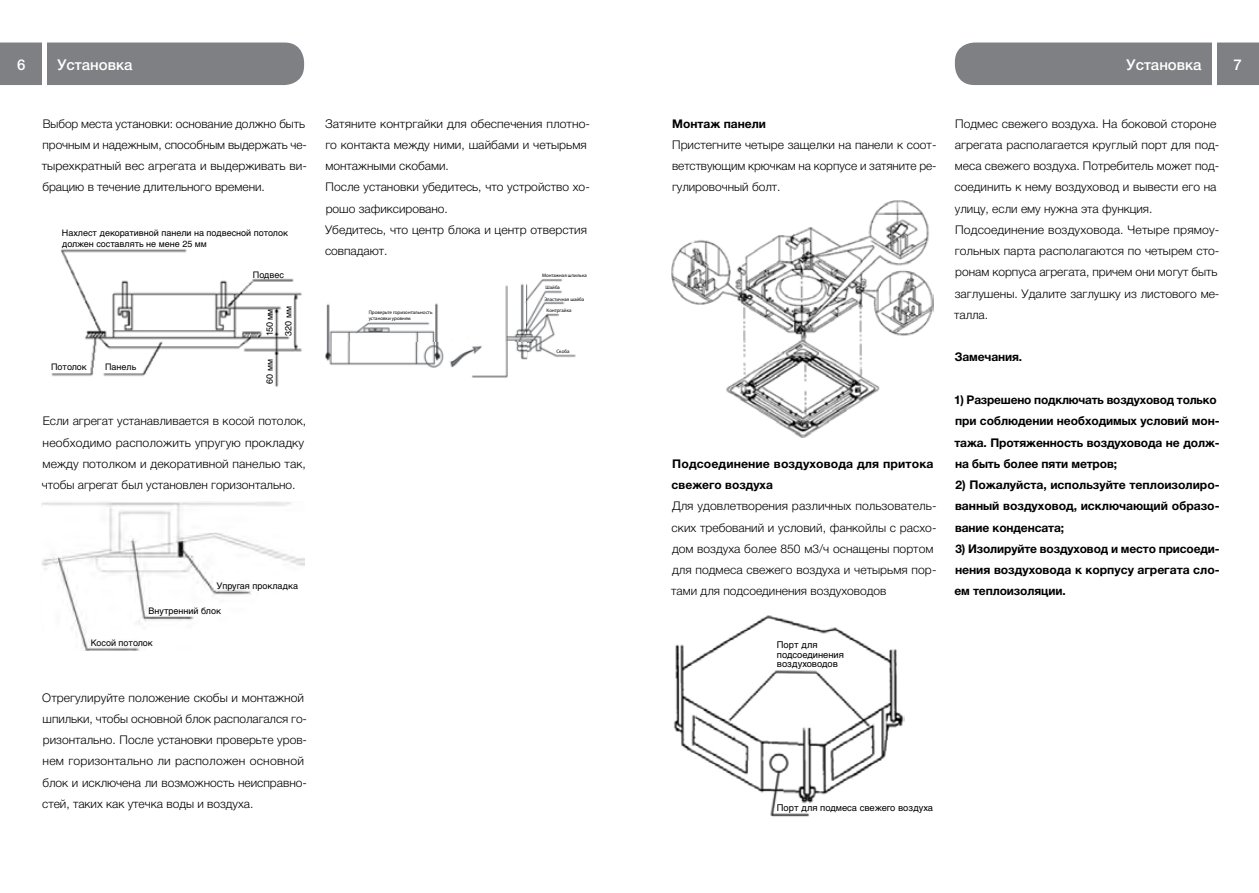
<style>
.page{position:relative;width:1259px;height:893px;background:#fff}
.page>*{position:absolute;margin:0;border:0;box-sizing:border-box;transform-origin:0 0}
.t1{font:500 15px "Helvetica Neue LTCYR";color:#fff}
.t2{font:300 12px/21.3px "Helvetica Neue LTCYR";color:#000}
.t3{font:700 12px/21.3px "Helvetica Neue LTCYR";letter-spacing:-.01em;color:#000;text-align:justify}
.t4{font:700 12px/21.3px "Helvetica Neue LTCYR";letter-spacing:.01em;color:#000}
.t5{font:9.3px/9.3px "Helvetica LTCYR";color:#000}
.t6{font:9px/10.8px "Helvetica LTCYR";color:#000}
.t7{font:9px/18.8px "Helvetica LTCYR";letter-spacing:-.025em;color:#000}
.t8{font:4.95px/6px "Myriad Pro";color:#000}
</style>
<div class="page">
<div style="left:0;top:43px;width:304px;height:42px;background:#7e8083"></div>
<hr style="left:43px;top:21px;width:4px;height:85px;background:#fff">
<div style="left:955px;top:43px;width:304px;height:42px;background:#7e8083"></div>
<hr style="left:1212px;top:21px;width:4px;height:85px;background:#fff">
<img style="left:671px;top:200px;width:262px;height:238px">
<img style="left:51px;top:249px;width:251px;height:138px">
<img style="left:41px;top:502px;width:263px;height:148px">
<img style="left:325px;top:279px;width:251px;height:99px">
<img style="left:673px;top:615px;width:231px;height:202px">
<p class="t1" style="left:17px;top:56px;width:10px">6</p>
<p class="t1" style="left:57px;top:56px;width:77px">Установка</p>
<p class="t1" style="left:1126px;top:56px;width:77px">Установка</p>
<p class="t1" style="left:1233px;top:56px;width:10px">7</p>
<p class="t2" style="left:42px;top:113px;width:267px">Выбор места установки: основание должно быть прочным и надежным, способным выдержать че&shy;тырехкратный вес агрегата и выдерживать ви&shy;брацию в течение длительного времени.</p>
<p class="t6" style="left:62px;top:227px;width:228px">Нахлест декоративной панели на подвесной потолок должен составлять не мене 25 мм</p>
<p class="t6" style="left:253px;top:269px;width:33px">Подвес</p>
<p class="t6" style="left:51px;top:362px;width:37px">Потолок</p>
<p class="t6" style="left:105px;top:362px;width:33px">Панель</p>
<p class="t7" style="left:260px;top:336px;width:31px;rotate:-90deg">150 мм<br>320 мм</p>
<p class="t6" style="left:264px;top:384px;width:26px;rotate:-90deg">60 мм</p>
<p class="t2" style="left:42px;top:410px;width:266px">Если агрегат устанавливается в косой потолок, необходимо расположить упругую прокладку между потолком и декоративной панелью так, чтобы агрегат был установлен горизонтально.</p>
<p class="t2" style="left:325px;top:113px;width:266px">Затяните контргайки для обеспечения плотно&shy;го контакта между ними, шайбами и четырьмя монтажными скобами.<br>После установки убедитесь, что устройство хо&shy;рошо зафиксировано.<br>Убедитесь, что центр блока и центр отверстия совпадают.</p>
<p class="t8" style="left:369px;top:309px;width:65px">Проверьте горизонтальность установки уровнем</p>
<p class="t8" style="left:542px;top:273px;width:46px">Монтажная шпилька</p>
<p class="t8" style="left:545px;top:284px;width:16px">Шайба</p>
<p class="t8" style="left:544px;top:296px;width:41px">Эластичная шайба</p>
<p class="t8" style="left:546px;top:308px;width:26px">Контргайка</p>
<p class="t8" style="left:556px;top:348px;width:15px">Скоба</p>
<p class="t6" style="left:216px;top:580px;width:83px">Упругая прокладка</p>
<p class="t6" style="left:148px;top:605px;width:74px">Внутренний блок</p>
<p class="t6" style="left:91px;top:637px;width:64px">Косой потолок</p>
<p class="t2" style="left:42px;top:687px;width:266px">Отрегулируйте положение скобы и монтажной шпильки, чтобы основной блок располагался го&shy;ризонтально. После установки проверьте уров&shy;нем горизонтально ли расположен основной блок и исключена ли возможность неисправно&shy;стей, таких как утечка воды и воздуха.</p>
<p class="t3" style="left:672px;top:113px;width:95px">Монтаж панели</p>
<p class="t2" style="left:672px;top:134px;width:266px;text-align:justify">Пристегните четыре защелки на панели к соот&shy;ветствующим крючкам на корпусе и затяните ре&shy;гулировочный болт.</p>
<p class="t4" style="left:671px;top:453px;width:263px">Подсоединение воздуховода для притока свежего воздуха</p>
<p class="t2" style="left:671px;top:495px;width:267px">Для удовлетворения различных пользователь&shy;ских требований и условий, фанкойлы с расхо&shy;дом воздуха более 850 м3/ч оснащены портом для подмеса свежего воздуха и четырьмя пор&shy;тами для подсоединения воздуховодов</p>
<p class="t5" style="left:777px;top:640px;width:69px">Порт для подсоединения воздуховодов</p>
<p class="t2" style="left:954px;top:113px;width:267px">Подмес свежего воздуха. На боковой стороне агрегата располагается круглый порт для под&shy;меса свежего воздуха. Потребитель может под&shy;соединить к нему воздуховод и вывести его на улицу, если ему нужна эта функция.<br>Подсоединение воздуховода. Четыре прямоу&shy;гольных парта располагаются по четырем сто&shy;ронам корпуса агрегата, причем они могут быть заглушены. Удалите заглушку из листового ме&shy;талла.</p>
<p class="t3" style="left:955px;top:347px;width:69px">Замечания.</p>
<p class="t3" style="left:954px;top:389px;width:267px;text-align:left">1) Разрешено подключать воздуховод только при соблюдении необходимых условий мон&shy;тажа. Протяженность воздуховода не долж&shy;на быть более пяти метров;</p>
<p class="t3" style="left:955px;top:474px;width:266px">2) Пожалуйста, используйте теплоизолиро&shy;ванный воздуховод, исключающий образо&shy;вание конденсата;</p>
<p class="t3" style="left:954px;top:538px;width:267px">3) Изолируйте воздуховод и место присоеди&shy;нения воздуховода к корпусу агрегата сло&shy;ем теплоизоляции.</p>
<p class="t5" style="left:777px;top:803px;width:158px">Порт для подмеса свежего воздуха</p>
</div>
